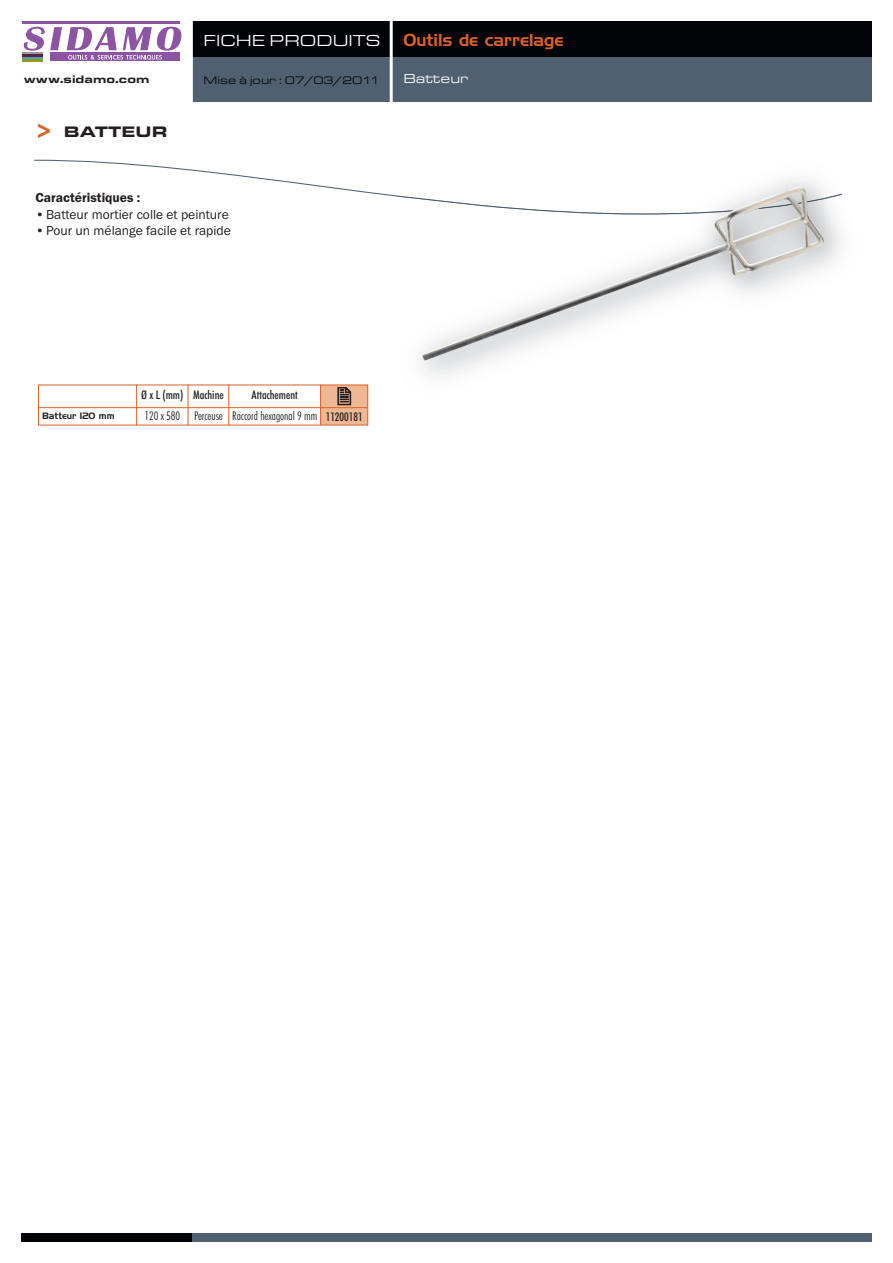
<style>
.page{position:relative;width:893px;height:1263px;background:#fff}
.page>*{position:absolute;margin:0;border:0;box-sizing:border-box;transform-origin:0 0}
.t1{font:16.8px "Handel Gothic BT";color:#db6126}
.t2{font:16.5px "Eurostar Regular Extended";color:#fff}
.t3{font:15.75px "Eurostar Black Extended";color:#231f20}
.t4{font:13.5px "Franklin Gothic";color:#231f20}
.t5{font:600 13.5px "Franklin Gothic";color:#231f20}
.t6{font:13.5px "Eurostar Regular Extended";color:#fff}
.t7{font:300 condensed 12px "Futura BT";color:#231f20}
.t8{font:500 condensed 12px "Futura BT";color:#231f20}
.t9{font:11.25px "Eurostar Regular Extended";color:#010307}
.t10{font:11.25px "Eurostar Black Extended";color:#231f20}
.t11{font:9px "Handel Gothic BT";color:#231f20}
.s1{font-size:27px;color:#db6126}
.s2{font-weight:500}
</style>
<div class="page">
<div style="left:191px;top:21px;width:681px;height:47px;background:#010307"></div>
<div style="left:191px;top:57px;width:681px;height:45px;background:#516071"></div>
<div style="left:191px;top:1233px;width:681px;height:9px;background:#516071"></div>
<div style="left:21px;top:1233px;width:170px;height:9px;background:#010307"></div>
<hr style="left:390px;top:21px;width:3px;height:81px;background:#fff">
<hr style="left:190px;top:21px;width:3px;height:81px;background:#fff">
<svg style="left:34px;top:159px;width:363px;height:38px"></svg>
<img style="left:397px;top:179px;width:445px;height:197px">
<img style="left:825px;top:194px;width:17px;height:20px">
<img style="left:422px;top:186px;width:403px;height:175px">
<div style="left:321px;top:385px;width:47px;height:23px;background:#efb895"></div>
<svg style="left:338px;top:387px;width:13px;height:18px"></svg>
<div style="left:321px;top:408px;width:47px;height:17px;background:#efb895"></div>
<hr style="left:38px;top:385px;width:1px;height:40px;background:#db6126">
<hr style="left:136px;top:385px;width:1px;height:40px;background:#db6126">
<hr style="left:188px;top:385px;width:1px;height:40px;background:#db6126">
<hr style="left:229px;top:385px;width:1px;height:40px;background:#db6126">
<hr style="left:320px;top:385px;width:1px;height:40px;background:#db6126">
<hr style="left:367px;top:385px;width:1px;height:40px;background:#db6126">
<hr style="left:38px;top:385px;width:330px;height:1px;background:#db6126">
<hr style="left:38px;top:407px;width:330px;height:1px;background:#db6126">
<hr style="left:38px;top:425px;width:330px;height:1px;background:#db6126">
<hr style="left:23px;top:22px;width:157px;height:2px;background:#8c54a2">
<div style="left:50px;top:53px;width:130px;height:8px;background:#8c54a2"></div>
<svg style="left:23px;top:27px;width:158px;height:33px"></svg>
<hr style="left:23px;top:53px;width:20px;height:2px;background:#a5978a">
<hr style="left:23px;top:55px;width:20px;height:2px;background:#552350">
<hr style="left:23px;top:57px;width:20px;height:2px;background:#539db5">
<hr style="left:23px;top:59px;width:20px;height:2px;background:#92991a">
<p class="t10" style="left:24px;top:72px;width:127px">www.sidamo.com</p>
<p class="t3" style="left:31px;top:122px;width:138px"><span class="s1">&gt;</span> BATTEUR</p>
<p class="t2" style="left:203px;top:30px;width:178px">FICHE PRODUITS</p>
<p class="t9" style="left:203px;top:73px;width:178px">Mise à jour : 07/03/2011</p>
<p class="t5" style="left:36px;top:190px;width:106px">Caractéristiques :</p>
<p class="t4" style="left:36px;top:206px;width:195px">•Batteur mortier colle et peinture</p>
<p class="t4" style="left:36px;top:222px;width:197px">•Pour un mélange facile et rapide</p>
<p class="t1" style="left:403px;top:30px;width:162px">Outils de carrelage</p>
<p class="t6" style="left:403px;top:71px;width:66px">Batteur</p>
<p class="t8" style="left:141px;top:388px;width:84px">Ø x L (mm) Machine</p>
<p class="t8" style="left:251px;top:388px;width:48px">Attachement</p>
<p class="t11" style="left:42px;top:411px;width:74px">Batteur 120 mm</p>
<p class="t7" style="left:144px;top:409px;width:220px">120 x 580 Perceuse Raccord hexagonal 9 mm <span class="s2">11200181</span></p>
</div>
